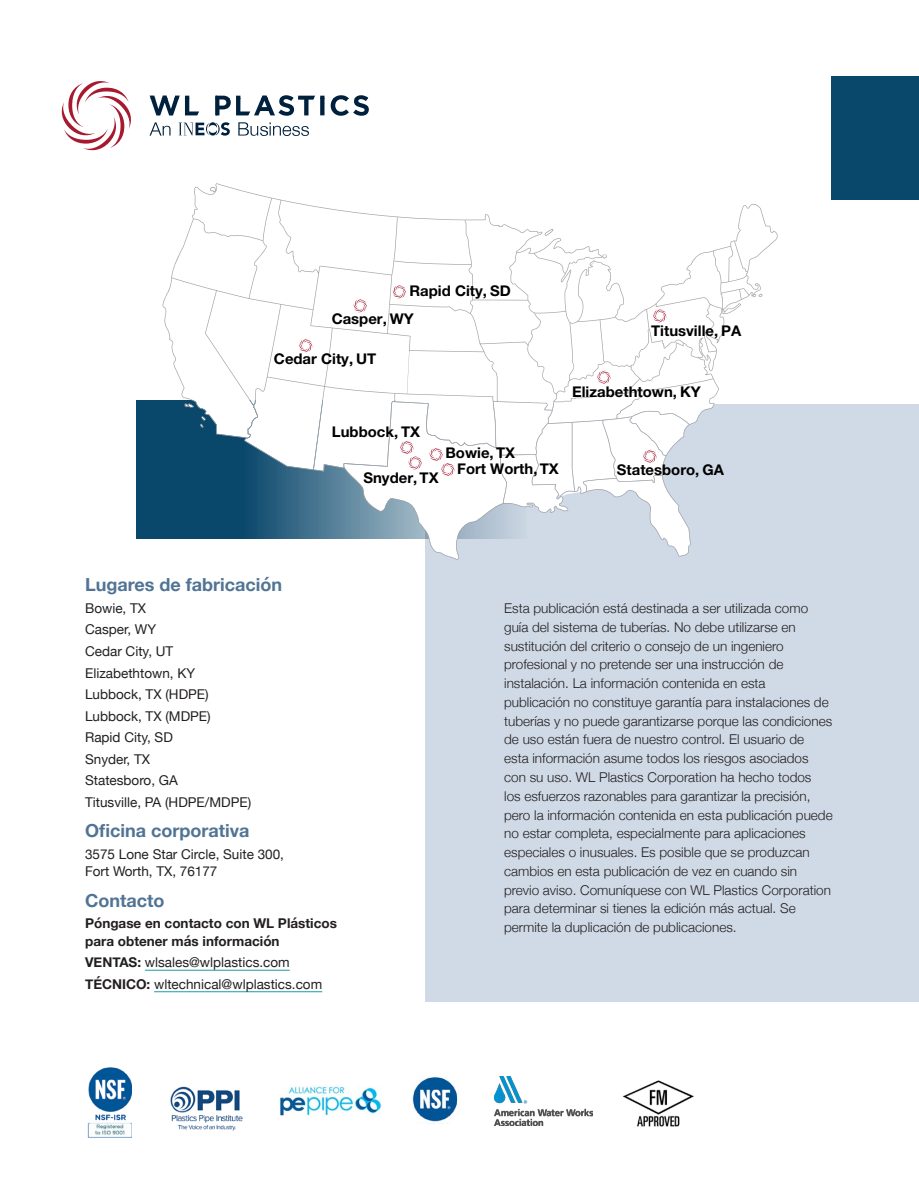
<style>
.page{position:relative;width:919px;height:1187px;background:#fff}
.page>*{position:absolute;margin:0;border:0;box-sizing:border-box;transform-origin:0 0}
.t1{font:700 18px "Helvetica Neue";color:#517495}
.t2{font:700 14.7px "Helvetica Neue";color:#000}
.t3{font:300 13.5px/18.8px "Helvetica Neue";color:#231f20}
.t4{font:13.5px/21.5px "Helvetica Neue";color:#231f20}
.t5{font:700 13.5px/17.2px "Helvetica Neue";color:#231f20}
.s1{font-weight:700}
</style>
<div class="page">
<div style="left:136px;top:400px;width:390px;height:139px;background:#09476b"></div>
<div style="left:425px;top:404px;width:493px;height:597px;background:#d0dae6"></div>
<svg style="left:194px;top:183px;width:583px;height:376px;fill:#fff"></svg>
<svg style="left:162px;top:214px;width:574px;height:220px"></svg>
<svg style="left:643px;top:449px;width:13px;height:14px"></svg>
<svg style="left:400px;top:440px;width:22px;height:30px"></svg>
<svg style="left:429px;top:447px;width:25px;height:29px"></svg>
<svg style="left:299px;top:339px;width:13px;height:13px"></svg>
<svg style="left:353px;top:299px;width:14px;height:13px"></svg>
<svg style="left:597px;top:370px;width:13px;height:14px"></svg>
<svg style="left:392px;top:285px;width:14px;height:13px"></svg>
<svg style="left:652px;top:309px;width:14px;height:14px"></svg>
<div style="left:831px;top:77px;width:87px;height:123px;background:#09476b"></div>
<img style="left:412px;top:1076px;width:46px;height:46px">
<img style="left:280px;top:1086px;width:101px;height:30px">
<img style="left:494px;top:1076px;width:99px;height:49px">
<img style="left:88px;top:1067px;width:44px;height:71px">
<img style="left:170px;top:1086px;width:73px;height:44px">
<img style="left:623px;top:1080px;width:70px;height:47px">
<svg style="left:149px;top:122px;width:160px;height:14px"></svg>
<svg style="left:150px;top:95px;width:219px;height:21px"></svg>
<svg style="left:61px;top:81px;width:70px;height:70px"></svg>
<hr style="left:145px;top:969px;width:145px;height:1px;background:#1e9aa7">
<hr style="left:154px;top:991px;width:168px;height:1px;background:#1e9aa7">
<img style="left:91px;top:1123px;width:38px;height:12px">
<p class="t2" style="left:409px;top:279px;width:103px">Rapid City, SD</p>
<p class="t2" style="left:331px;top:307px;width:84px">Casper, WY</p>
<p class="t2" style="left:274px;top:347px;width:104px">Cedar City, UT</p>
<p class="t2" style="left:332px;top:420px;width:90px">Lubbock, TX</p>
<p class="t2" style="left:445px;top:441px;width:71px">Bowie, TX</p>
<p class="t2" style="left:363px;top:466px;width:77px">Snyder, TX</p>
<p class="t2" style="left:457px;top:457px;width:103px">Fort Worth, TX</p>
<p class="t2" style="left:651px;top:319px;width:92px">Titusville, PA</p>
<p class="t2" style="left:572px;top:380px;width:130px">Elizabethtown, KY</p>
<p class="t2" style="left:617px;top:458px;width:108px">Statesboro, GA</p>
<h1 class="t1" style="left:85px;top:571px;width:198px">Lugares de fabricación</h1>
<p class="t4" style="left:85px;top:598px;width:167px">Bowie, TX<br>Casper, WY<br>Cedar City, UT<br>Elizabethtown, KY<br>Lubbock, TX (HDPE)<br>Lubbock, TX (MDPE)<br>Rapid City, SD<br>Snyder, TX<br>Statesboro, GA<br>Titusville, PA (HDPE/MDPE)</p>
<h1 class="t1" style="left:85px;top:816px;width:166px">Oficina corporativa</h1>
<p class="t4" style="left:85px;top:846px;width:200px;line-height:17.2px">3575 Lone Star Circle, Suite 300,<br>Fort Worth, TX, 76177</p>
<h1 class="t1" style="left:85px;top:886px;width:81px">Contacto</h1>
<p class="t5" style="left:85px;top:915px;width:253px">Póngase en contacto con WL Plásticos para obtener más información</p>
<p class="t4" style="left:85px;top:952px;width:239px"><span class="s1">VENTAS:</span> wlsales@wlplastics.com<br><span class="s1">TÉCNICO:</span> wltechnical@wlplastics.com</p>
<p class="t3" style="left:504px;top:598px;width:330px">Esta publicación está destinada a ser utilizada como guía del sistema de tuberías. No debe utilizarse en sustitución del criterio o consejo de un ingeniero profesional y no pretende ser una instrucción de instalación. La información contenida en esta publicación no constituye garantía para instalaciones de tuberías y no puede garantizarse porque las condiciones de uso están fuera de nuestro control. El usuario de<br>esta información asume todos los riesgos asociados con su uso. WL Plastics Corporation ha hecho todos<br>los esfuerzos razonables para garantizar la precisión, pero la información contenida en esta publicación puede no estar completa, especialmente para aplicaciones especiales o inusuales. Es posible que se produzcan cambios en esta publicación de vez en cuando sin previo aviso. Comuníquese con WL Plastics Corporation para determinar si tienes la edición más actual. Se permite la duplicación de publicaciones.</p>
</div>
